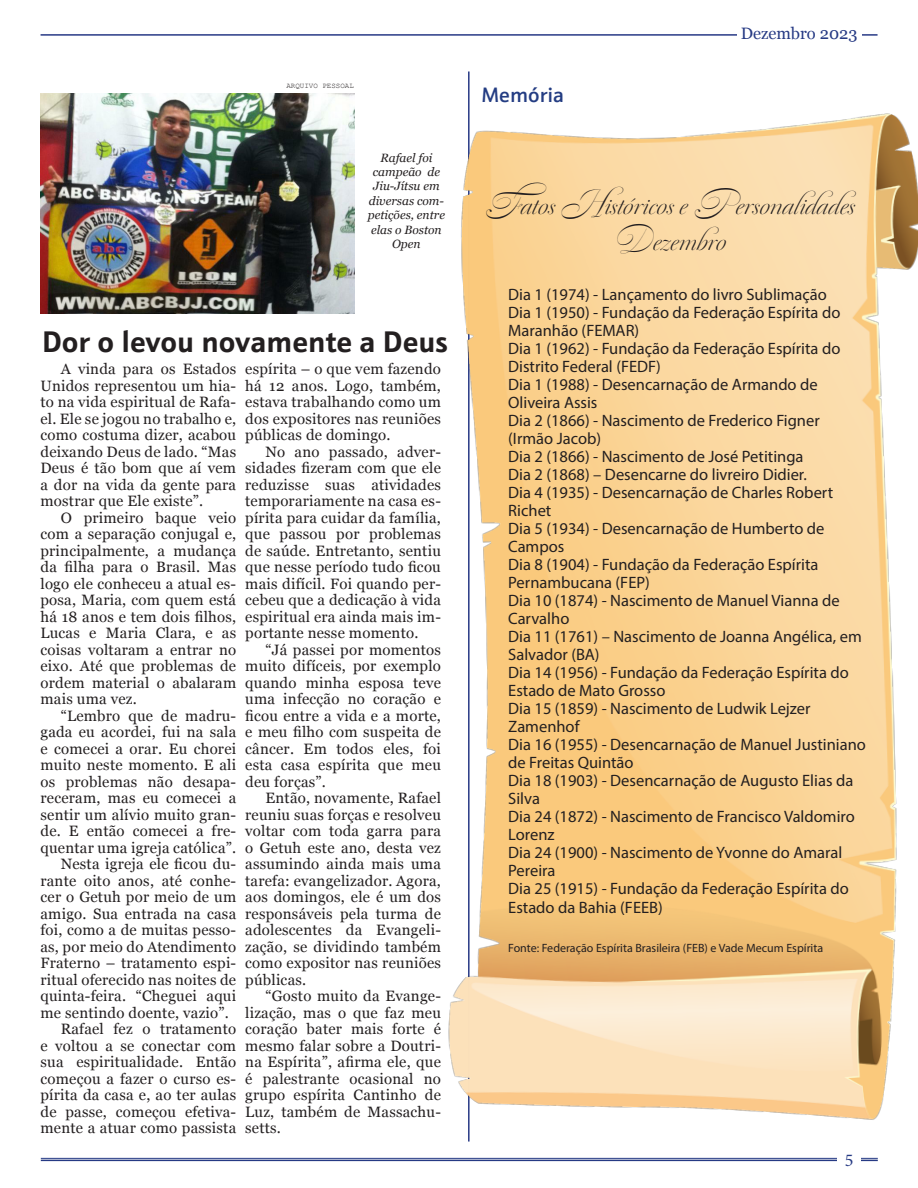
<style>
.page{position:relative;width:918px;height:1188px;background:#fff}
.page>*{position:absolute;margin:0;border:0;box-sizing:border-box;transform-origin:0 0}
.t1{font:30px "Dulcinea";letter-spacing:-.005em;color:#231f20}
.t2{font:700 30px "Schnebel Sans ME";color:#231f20}
.t3{font:500 21px "Schnebel Sans ME";color:#243d83}
.t4{font:18px "Minion Pro";color:#263a84}
.t5{font:16.5px/18px "Myriad Pro";color:#231f20}
.t6{font:16.5px "Georgia";color:#263a84}
.t7{font:15px/16.5px "Georgia";letter-spacing:.015em;color:#231f20;text-align:justify}
.t8{font:italic 12px/14.4px "Georgia";color:#231f20;text-align:center}
.t9{font:12px "Myriad Pro";color:#231f20}
.t10{font:7.5px "Courier New";color:#231f20}
</style>
<div class="page">
<hr style="left:41px;top:1158px;width:837px;height:1px;background:#263a84">
<hr style="left:41px;top:1160px;width:837px;height:1px;background:#263a84">
<div style="left:837px;top:1153px;width:24px;height:14px;background:#fff"></div>
<hr style="left:41px;top:34px;width:837px;height:2px;background:#273985">
<div style="left:737px;top:27px;width:124px;height:14px;background:#fff"></div>
<hr style="left:468px;top:71px;width:2px;height:1071px;background:#273985">
<img style="left:448px;top:102px;width:470px;height:1040px">
<img style="left:41px;top:94px;width:314px;height:219px">
<div style="left:363px;top:94px;width:87px;height:213px;background:#fff"></div>
<p class="t10" style="left:286px;top:81px;width:69px">ARQUIVO PESSOAL</p>
<p class="t8" style="left:368px;top:150px;width:79px">Rafael foi campeão de<br>Jiu-Jítsu em diversas com&shy;petições, entre elas o Boston<br>Open</p>
<p class="t2" style="left:42px;top:317px;width:408px">Dor o levou novamente a Deus</p>
<p class="t7" style="left:40px;top:360px;width:197px;text-indent:20px">A vinda para os Estados Unidos representou um hia&shy;to na vida espiritual de Rafa&shy;el. Ele se jogou no trabalho e, como costuma dizer, acabou deixando Deus de lado. “Mas Deus é tão bom que aí vem a dor na vida da gente para mostrar que Ele existe”.</p>
<p class="t7" style="left:40px;top:509px;width:197px;text-indent:20px">O primeiro baque veio com a separação conjugal e, principalmente, a mudança da filha para o Brasil. Mas logo ele conheceu a atual es&shy;posa, Maria, com quem está há 18 anos e tem dois filhos, Lucas e Maria Clara, e as coisas voltaram a entrar no eixo. Até que problemas de ordem material o abalaram mais uma vez.</p>
<p class="t7" style="left:40px;top:707px;width:197px;text-indent:20px">“Lembro que de madru&shy;gada eu acordei, fui na sala e comecei a orar. Eu chorei muito neste momento. E ali os problemas não desapa&shy;receram, mas eu comecei a sentir um alívio muito gran&shy;de. E então comecei a fre&shy;quentar uma igreja católica”.</p>
<p class="t7" style="left:40px;top:855px;width:197px;text-indent:20px">Nesta igreja ele ficou du&shy;rante oito anos, até conhe&shy;cer o Getuh por meio de um amigo. Sua entrada na casa foi, como a de muitas pesso&shy;as, por meio do Atendimento Fraterno – tratamento espi&shy;ritual oferecido nas noites de quinta-feira. “Cheguei aqui me sentindo doente, vazio”.</p>
<p class="t7" style="left:40px;top:1020px;width:197px;text-indent:20px">Rafael fez o tratamento e voltou a se conectar com sua espiritualidade. Então começou a fazer o curso es&shy;pírita da casa e, ao ter aulas de passe, começou efetiva&shy;mente a atuar como passista</p>
<p class="t7" style="left:245px;top:360px;width:197px">espírita – o que vem fazendo há 12 anos. Logo, também, estava trabalhando como um dos expositores nas reuniões públicas de domingo.</p>
<p class="t7" style="left:245px;top:443px;width:197px;text-indent:20px">No ano passado, adver&shy;sidades fizeram com que ele reduzisse suas atividades temporariamente na casa es&shy;pírita para cuidar da família, que passou por problemas de saúde. Entretanto, sentiu que nesse período tudo ficou mais difícil. Foi quando per&shy;cebeu que a dedicação à vida espiritual era ainda mais im&shy;portante nesse momento.</p>
<p class="t7" style="left:245px;top:641px;width:197px;text-indent:20px">“Já passei por momentos muito difíceis, por exemplo quando minha esposa teve uma infecção no coração e ficou entre a vida e a morte, e meu filho com suspeita de câncer. Em todos eles, foi esta casa espírita que meu deu forças”.</p>
<p class="t7" style="left:245px;top:789px;width:197px;text-indent:20px">Então, novamente, Rafael reuniu suas forças e resolveu voltar com toda garra para o Getuh este ano, desta vez assumindo ainda mais uma tarefa: evangelizador. Agora, aos domingos, ele é um dos responsáveis pela turma de adolescentes da Evangeli&shy;zação, se dividindo também como expositor nas reuniões públicas.</p>
<p class="t7" style="left:245px;top:987px;width:197px;text-indent:20px">“Gosto muito da Evange&shy;lização, mas o que faz meu coração bater mais forte é mesmo falar sobre a Doutri&shy;na Espírita”, afirma ele, que é palestrante ocasional no grupo espírita Cantinho de Luz, também de Massachu&shy;setts.</p>
<p class="t3" style="left:482px;top:78px;width:84px">Memória</p>
<p class="t6" style="left:741px;top:22px;width:118px">Dezembro 2023</p>
<p class="t1" style="left:486px;top:186px;width:372px">Fatos Históricos e Personalidades</p>
<p class="t1" style="left:615px;top:222px;width:113px">Dezembro</p>
<p class="t5" style="left:508px;top:285px;width:320px">Dia 1 (1974) - Lançamento do livro Sublimação</p>
<p class="t5" style="left:508px;top:303px;width:334px">Dia 1 (1950) - Fundação da Federação Espírita do<br>Maranhão (FEMAR)</p>
<p class="t5" style="left:508px;top:339px;width:334px">Dia 1 (1962) - Fundação da Federação Espírita do<br>Distrito Federal (FEDF)</p>
<p class="t5" style="left:508px;top:375px;width:311px">Dia 1 (1988) - Desencarnação de Armando de<br>Oliveira Assis</p>
<p class="t5" style="left:508px;top:411px;width:313px">Dia 2 (1866) - Nascimento de Frederico Figner (Irmão Jacob)</p>
<p class="t5" style="left:508px;top:447px;width:297px">Dia 2 (1866) - Nascimento de José Petitinga</p>
<p class="t5" style="left:508px;top:465px;width:300px">Dia 2 (1868) – Desencarne do livreiro Didier.</p>
<p class="t5" style="left:508px;top:483px;width:326px">Dia 4 (1935) - Desencarnação de Charles Robert<br>Richet</p>
<p class="t5" style="left:508px;top:519px;width:318px">Dia 5 (1934) - Desencarnação de Humberto de<br>Campos</p>
<p class="t5" style="left:508px;top:555px;width:312px">Dia 8 (1904) - Fundação da Federação Espírita<br>Pernambucana (FEP)</p>
<p class="t5" style="left:508px;top:591px;width:333px">Dia 10 (1874) - Nascimento de Manuel Vianna de<br>Carvalho</p>
<p class="t5" style="left:508px;top:627px;width:355px">Dia 11 (1761) – Nascimento de Joanna Angélica, em<br>Salvador (BA)</p>
<p class="t5" style="left:508px;top:663px;width:342px">Dia 14 (1956) - Fundação da Federação Espírita do<br>Estado de Mato Grosso</p>
<p class="t5" style="left:508px;top:699px;width:304px">Dia 15 (1859) - Nascimento de Ludwik Lejzer<br>Zamenhof</p>
<p class="t5" style="left:508px;top:735px;width:359px">Dia 16 (1955) - Desencarnação de Manuel Justiniano de Freitas Quintão</p>
<p class="t5" style="left:508px;top:771px;width:347px">Dia 18 (1903) - Desencarnação de Augusto Elias da<br>Silva</p>
<p class="t5" style="left:508px;top:807px;width:348px">Dia 24 (1872) - Nascimento de Francisco Valdomiro<br>Lorenz</p>
<p class="t5" style="left:508px;top:843px;width:336px">Dia 24 (1900) - Nascimento de Yvonne do Amaral<br>Pereira</p>
<p class="t5" style="left:508px;top:878px;width:342px;line-height:19.5px">Dia 25 (1915) - Fundação da Federação Espírita do<br>Estado da Bahia (FEEB)</p>
<p class="t9" style="left:508px;top:941px;width:316px">Fonte: Federação Espírita Brasileira (FEB) e Vade Mecum Espírita</p>
<p class="t4" style="left:845px;top:1148px;width:10px">5</p>
</div>
